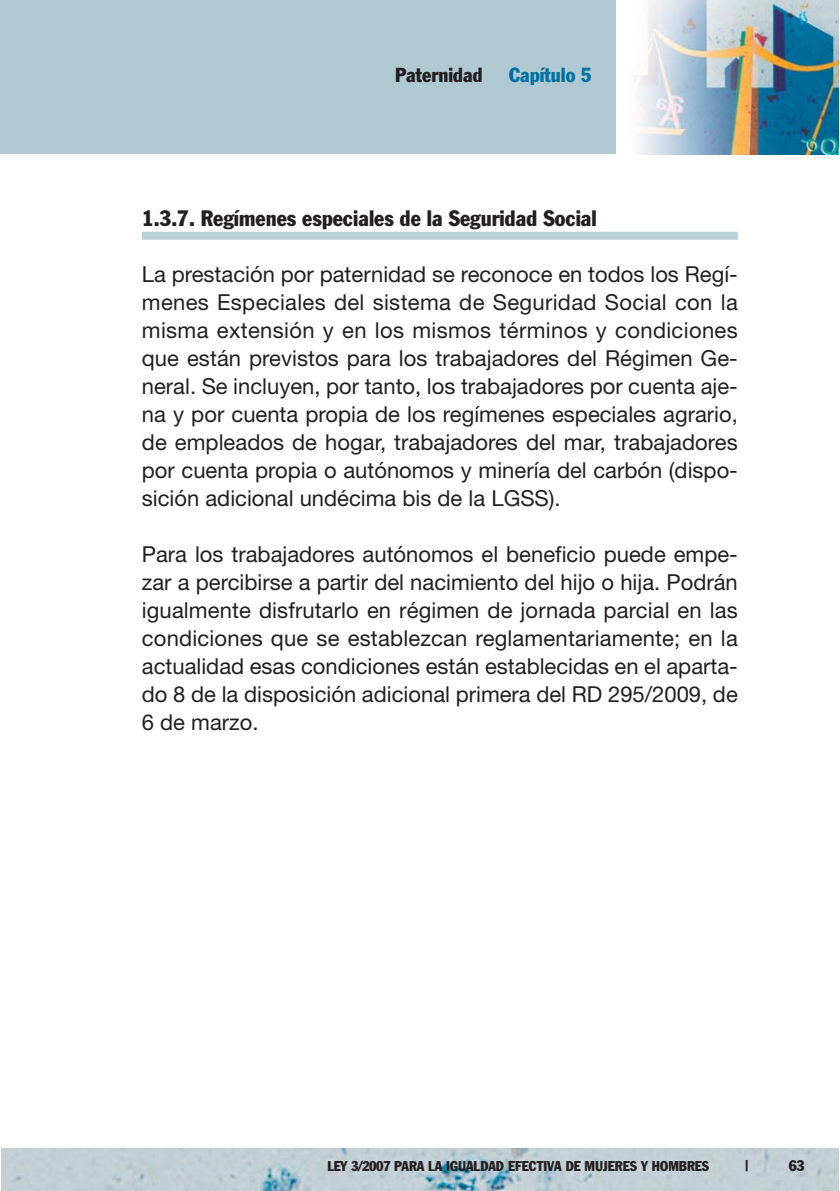
<style>
.page{position:relative;width:840px;height:1191px;background:#fff}
.page>*{position:absolute;margin:0;border:0;box-sizing:border-box;transform-origin:0 0}
.t1{font:22px/28px "Helvetica Neue";color:#231f20;text-align:justify}
.t2{font:condensed 22px "Franklin Gothic";color:#231f20}
.t3{font:condensed 20px "Franklin Gothic";color:#231f20}
.t4{font:condensed 20px "Franklin Gothic";color:#0071a2}
.t5{font:condensed 15.2px "Franklin Gothic";color:#231f20}
.t6{font:condensed 14px "Franklin Gothic";color:#231f20}
</style>
<div class="page">
<div style="left:1px;top:1px;width:837px;height:153px;background:#afc8d2"></div>
<div style="left:616px;top:1px;width:222px;height:153px;background:#fff"></div>
<img style="left:637px;top:1px;width:201px;height:153px">
<img style="left:2px;top:1148px;width:836px;height:43px">
<div style="left:142px;top:232px;width:595px;height:8px;background:#bdd1da"></div>
<p class="t3" style="left:395px;top:68px;width:89px">Paternidad</p>
<p class="t4" style="left:508px;top:68px;width:84px">Capítulo 5</p>
<p class="t2" style="left:142px;top:210px;width:456px">1.3.7. Regímenes especiales de la Seguridad Social</p>
<p class="t1" style="left:142px;top:262px;width:597px">La prestación por paternidad se reconoce en todos los Regí&shy;menes Especiales del sistema de Seguridad Social con la misma extensión y en los mismos términos y condiciones que están previstos para los trabajadores del Régimen Ge&shy;neral. Se incluyen, por tanto, los trabajadores por cuenta aje&shy;na y por cuenta propia de los regímenes especiales agrario, de empleados de hogar, trabajadores del mar, trabajadores por cuenta propia o autónomos y minería del carbón (dispo&shy;sición adicional undécima bis de la LGSS).</p>
<p class="t1" style="left:142px;top:542px;width:597px">Para los trabajadores autónomos el beneficio puede empe&shy;zar a percibirse a partir del nacimiento del hijo o hija. Podrán igualmente disfrutarlo en régimen de jornada parcial en las condiciones que se establezcan reglamentariamente; en la actualidad esas condiciones están establecidas en el aparta&shy;do 8 de la disposición adicional primera del RD 295/2009, de 6 de marzo.</p>
<p class="t6" style="left:327px;top:1160px;width:383px">LEY 3/2007 PARA LA IGUALDAD EFECTIVA DE MUJERES Y HOMBRES</p>
<p class="t5" style="left:744px;top:1159px;width:5px">|</p>
<p class="t5" style="left:788px;top:1159px;width:17px">63</p>
</div>
